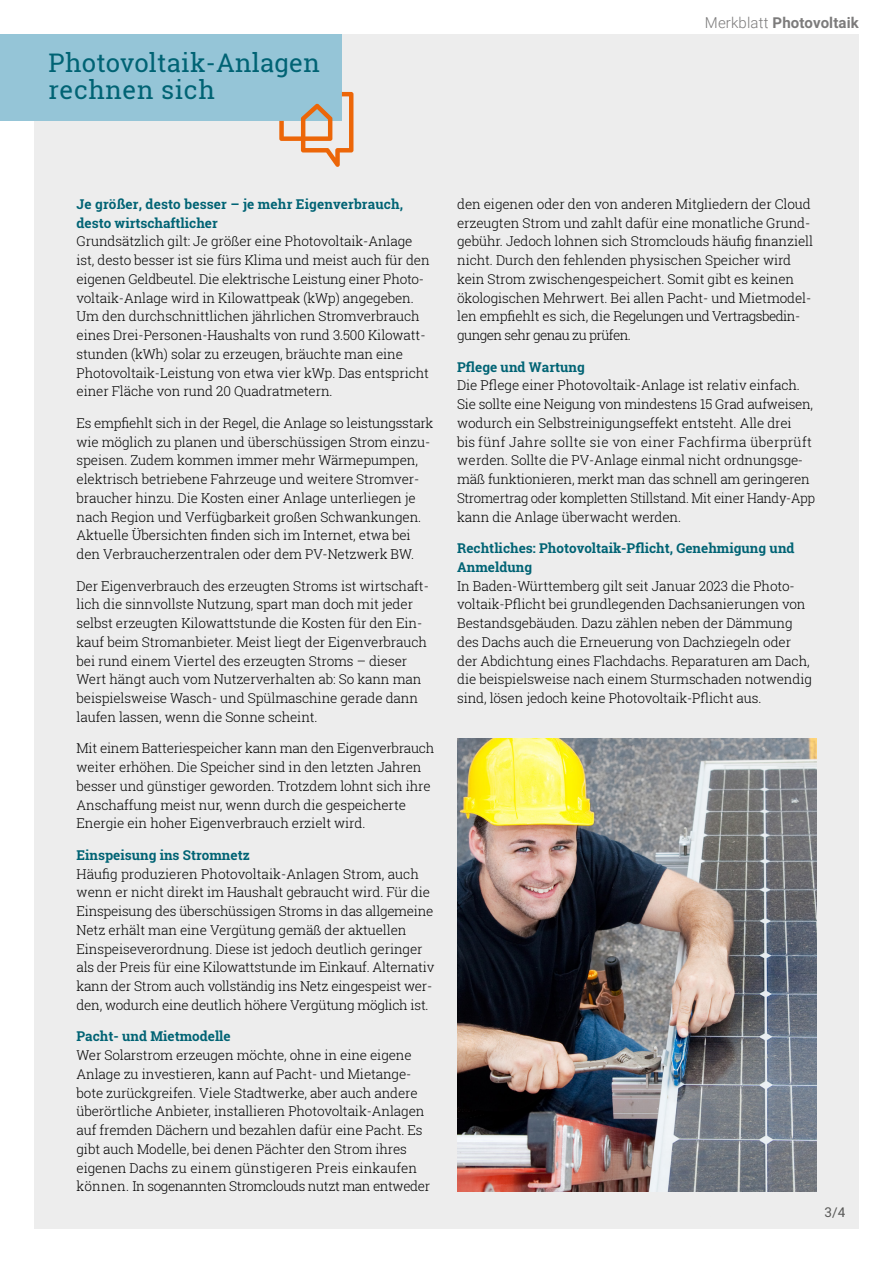
<style>
.page{position:relative;width:893px;height:1263px;background:#fff}
.page>*{position:absolute;margin:0;border:0;box-sizing:border-box;transform-origin:0 0}
.t1{font:25.65px/27.2px "Roboto Slab";letter-spacing:.01em;color:#006374}
.t2{font:700 15px "Roboto";letter-spacing:.01em;color:#7c7b7b}
.P_Fließtext{font:13.5px/18.8px "Roboto Slab Light 2";letter-spacing:-.01em;color:#000}
.P_Fließtext-2{font:700 13.5px/18.8px "Roboto Slab";color:#006374}
.P_Fließtext-3{font:13.5px/18.8px "Roboto Slab Bold 2";color:#006374}
.P_Seitenzahl{font:13.5px "Roboto";color:#575756}
.s1{font-weight:300}
.s2{font-family:"Roboto Slab";font-weight:300}
.s3{font-family:"Roboto Slab";font-weight:700}
</style>
<div class="page">
<div style="left:34px;top:34px;width:825px;height:1195px;background:#ededed"></div>
<div style="left:0;top:34px;width:342px;height:87px;background:#95c5d7"></div>
<svg style="left:279px;top:91px;width:74px;height:76px"></svg>
<img style="left:457px;top:738px;width:359px;height:454px">
<h1 class="t1" style="left:49px;top:49px;width:273px">Photovoltaik-Anlagen rechnen sich</h1>
<p class="t2" style="left:705px;top:12px;width:156px"><span class="s1">Merkblatt</span> Photovoltaik</p>
<p class="P_Fließtext-2" style="left:77px;top:194px;width:328px">Je größer, desto besser – je mehr Eigenverbrauch, desto wirtschaftlicher</p>
<p class="P_Fließtext" style="left:77px;top:232px;width:355px">Grundsätzlich gilt: Je größer eine Photovoltaik-Anlage ist, desto besser ist sie fürs Klima und meist auch für den eigenen Geldbeutel. Die elektrische Leistung einer Photo&shy;voltaik-Anlage wird in Kilowattpeak (kWp) angegeben.<br>Um den durchschnittlichen jährlichen Stromverbrauch eines Drei-Personen-Haushalts von rund 3.500 Kilowatt&shy;stunden (kWh) solar zu erzeugen, bräuchte man eine Photovoltaik-Leistung von etwa vier kWp. Das entspricht einer Fläche von rund 20 Quadratmetern.</p>
<p class="P_Fließtext" style="left:77px;top:413px;width:358px"><span class="s2">Es empfiehlt sich in der Regel, die Anlage so leistungsstark </span>wie möglich zu planen und überschüssigen Strom einzu&shy;speisen. Zudem kommen immer mehr Wärmepumpen, elektrisch betriebene Fahrzeuge und weitere Stromver&shy;braucher hinzu. Die Kosten einer Anlage unterliegen je nach Region und Verfügbarkeit großen Schwankungen.<br><span class="s2">Aktuelle Übersichten finden sich im Internet, etwa bei den Verbraucherzentralen oder dem PV-Netzwerk BW.</span></p>
<p class="P_Fließtext" style="left:77px;top:576px;width:354px">Der Eigenverbrauch des erzeugten Stroms ist wirtschaft&shy;<span class="s2">lich die sinnvollste Nutzung, spart man doch mit jeder </span>selbst erzeugten Kilowattstunde die Kosten für den Ein&shy;kauf beim Stromanbieter. Meist liegt der Eigenverbrauch bei rund einem Viertel des erzeugten Stroms – dieser <span class="s2">Wert hängt auch vom Nutzerverhalten ab: So kann man </span>beispielsweise Wasch- und Spülmaschine gerade dann laufen lassen, wenn die Sonne scheint.</p>
<p class="P_Fließtext" style="left:77px;top:739px;width:359px">Mit einem Batteriespeicher kann man den Eigenverbrauch weiter erhöhen. Die Speicher sind in den letzten Jahren besser und günstiger geworden. Trotzdem lohnt sich ihre Anschaffung meist nur, wenn durch die gespeicherte Energie ein hoher Eigenverbrauch erzielt wird.</p>
<p class="P_Fließtext-2" style="left:77px;top:845px;width:175px">Einspeisung ins Stromnetz</p>
<p class="P_Fließtext" style="left:77px;top:864px;width:359px"><span class="s2">Häufig produzieren Photovoltaik-Anlagen Strom, auch </span>wenn er nicht direkt im Haushalt gebraucht wird. Für die Einspeisung des überschüssigen Stroms in das allgemeine <span class="s2">Netz erhält man eine Vergütung gemäß der aktuellen </span>Einspeiseverordnung. Diese ist jedoch deutlich geringer als der Preis für eine Kilowattstunde im Einkauf. Alternativ <span class="s2">kann der Strom auch vollständig ins Netz eingespeist wer&shy;</span>den, wodurch eine deutlich höhere Vergütung möglich ist.</p>
<p class="P_Fließtext-2" style="left:77px;top:1027px;width:156px">Pacht- und Mietmodelle</p>
<p class="P_Fließtext" style="left:77px;top:1045px;width:355px">Wer Solarstrom erzeugen möchte, ohne in eine eigene Anlage zu investieren, kann auf Pacht- und Mietange&shy;bote zurückgreifen. Viele Stadtwerke, aber auch andere überörtliche Anbieter, installieren Photovoltaik-Anlagen auf fremden Dächern und bezahlen dafür eine Pacht. Es gibt auch Modelle, bei denen Pächter den Strom ihres eigenen Dachs zu einem günstigeren Preis einkaufen können. In sogenannten Stromclouds nutzt man entweder</p>
<p class="P_Fließtext" style="left:457px;top:194px;width:358px">den eigenen oder den von anderen Mitgliedern der Cloud erzeugten Strom und zahlt dafür eine monatliche Grund&shy;<span class="s2">gebühr. Jedoch lohnen sich Stromclouds häufig finanziell </span>nicht. Durch den fehlenden physischen Speicher wird kein Strom zwischengespeichert. Somit gibt es keinen ökologischen Mehrwert. Bei allen Pacht- und Mietmodel&shy;<span class="s2">len empfiehlt es sich, die Regelungen und Vertragsbedin&shy;</span>gungen sehr genau zu prüfen.</p>
<p class="P_Fließtext-3" style="left:457px;top:357px;width:129px">Pflege und Wartung</p>
<p class="P_Fließtext" style="left:457px;top:376px;width:359px"><span class="s2">Die Pflege einer Photovoltaik-Anlage ist relativ einfach.<br>Sie sollte eine Neigung von mindestens 15 Grad aufweisen, </span>wodurch ein Selbstreinigungseffekt entsteht. Alle drei<br>bis fünf Jahre sollte sie von einer Fachfirma überprüft werden. Sollte die PV-Anlage einmal nicht ordnungsge&shy;mäß funktionieren, merkt man das schnell am geringeren Stromertrag oder kompletten Stillstand. Mit einer Handy-App kann die Anlage überwacht werden.</p>
<p class="P_Fließtext-3" style="left:457px;top:539px;width:339px">Rechtliches: Photovoltaik-Pflicht, Genehmigung und<br><span class="s3">Anmeldung</span></p>
<p class="P_Fließtext" style="left:457px;top:576px;width:356px">In Baden-Württemberg gilt seit Januar 2023 die Photo&shy;<span class="s2">voltaik-Pflicht bei grundlegenden Dachsanierungen von </span>Bestandsgebäuden. Dazu zählen neben der Dämmung des Dachs auch die Erneuerung von Dachziegeln oder der Abdichtung eines Flachdachs. Reparaturen am Dach, die beispielsweise nach einem Sturmschaden notwendig <span class="s2">sind, lösen jedoch keine Photovoltaik-Pflicht aus.</span></p>
<p class="P_Seitenzahl" style="left:824px;top:1203px;width:22px">3/4</p>
</div>
